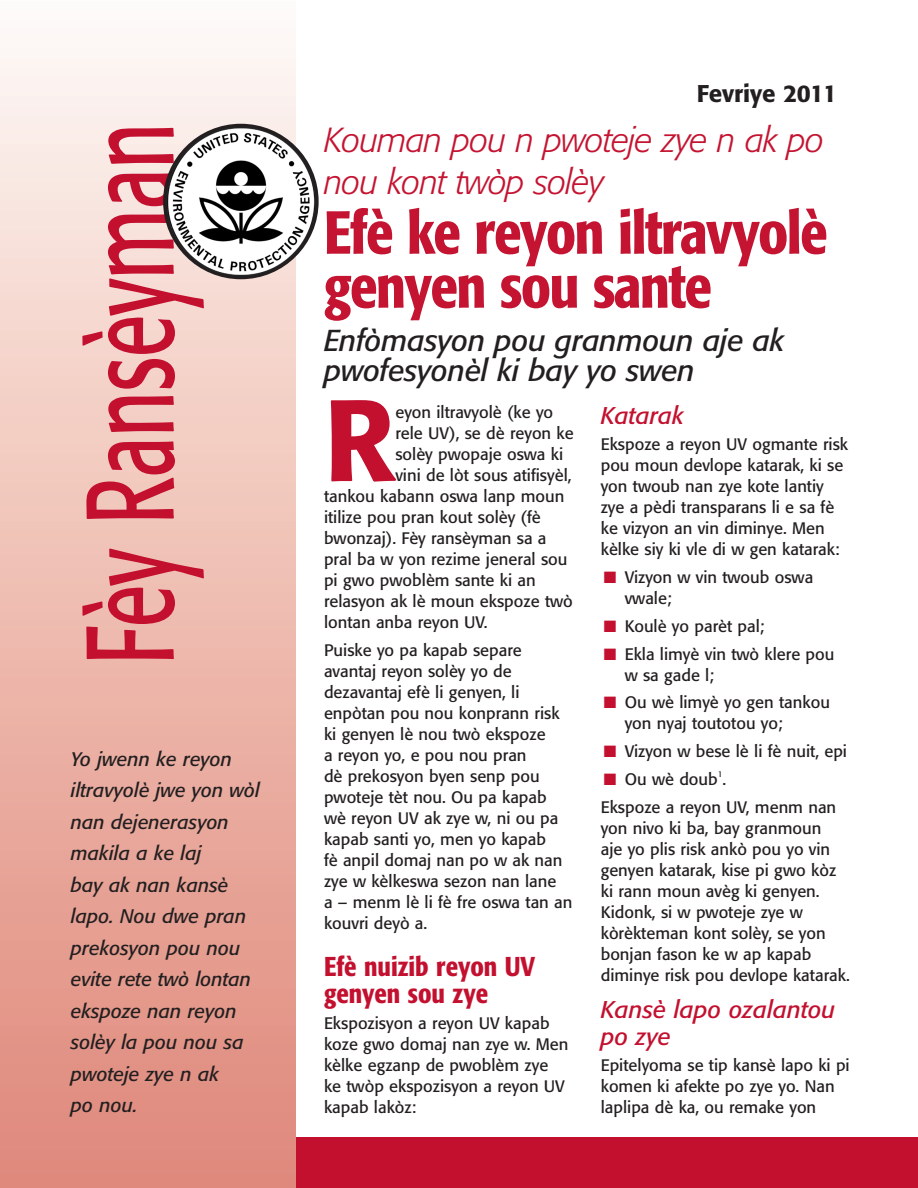
<style>
.page{position:relative;width:918px;height:1188px;background:#fff}
.page>*{position:absolute;margin:0;border:0;box-sizing:border-box;transform-origin:0 0}
.vertical_header{font:123px "Formata";letter-spacing:-.005em;color:#c3102f;scale:.64 1}
.first_paragraph{font:500 114.3px "Formata";color:#c3102f}
.header_1{font:500 condensed 60px "Formata";letter-spacing:-.025em;color:#c41431}
.header_1-2{font:italic 300 34.5px/42px "Formata";letter-spacing:-.025em;color:#c41431}
.header_3{font:italic 30px "Formata";letter-spacing:-.01em;color:#231f20}
.subhead{font:500 condensed 27px/27px "Formata";color:#c3102f}
.italic_subhead{font:italic 24px/27px "Formata";color:#c3102f}
.date{font:500 24px "Formata";color:#231f20}
.sidebar_quote{font:italic 19.5px/31.5px "Formata";color:#231f20}
.body{font:16.5px/21px "Formata";color:#231f20}
.first_paragraph-2{font:16.5px "Formata";color:#231f20}
.bulleted_text{font:16.5px/21px "Formata";color:#231f20}
.s1{color:#c3102f}
</style>
<div class="page">
<div style="left:230px;top:1138px;width:688px;height:50px;background:#c3102f"></div>
<div style="left:0;top:0;width:295px;height:1188px;background:linear-gradient(to bottom,#fdf8f3,#e08677)"></div>
<img style="left:165px;top:125px;width:152px;height:153px;border-radius:76px">
<div style="left:163px;top:124px;width:156px;height:155px;border:3px solid #231f20;border-radius:50%"></div>
<p class="date" style="left:697px;top:78px;width:142px">Fevriye 2011</p>
<p class="vertical_header" style="left:55px;top:665px;width:848px;rotate:-90deg">Fèy Ransèyman</p>
<p class="header_1-2" style="left:324px;top:119px;width:502px">Kouman pou n pwoteje zye n ak po nou kont twòp solèy</p>
<p class="header_1" style="left:324px;top:196px;width:505px">Efè ke reyon iltravyolè</p>
<p class="header_1" style="left:324px;top:250px;width:389px">genyen sou sante</p>
<p class="header_3" style="left:324px;top:323px;width:462px">Enfòmasyon pou granmoun aje ak</p>
<p class="header_3" style="left:324px;top:353px;width:372px">pwofesyonèl ki bay yo swen</p>
<p class="first_paragraph" style="left:324px;top:371px;width:73px">R</p>
<p class="first_paragraph-2" style="left:395px;top:402px;width:159px">eyon iltravyolè (ke yo</p>
<p class="italic_subhead" style="left:601px;top:402px;width:85px">Katarak</p>
<p class="body" style="left:601px;top:434px;width:249px">Ekspoze a reyon UV ogmante risk pou moun devlope katarak, ki se yon twoub nan zye kote lantiy zye a pèdi transparans li e sa fè ke vizyon an vin diminye. Men kèlke siy ki vle di w gen katarak:</p>
<p class="bulleted_text" style="left:625px;top:567px;width:190px;text-indent:-21px"><span class="s1">■</span> Vizyon w vin twoub oswa vwale;</p>
<p class="bulleted_text" style="left:604px;top:616px;width:162px"><span class="s1">■</span> Koulè yo parèt pal;</p>
<p class="bulleted_text" style="left:625px;top:643px;width:211px;text-indent:-21px"><span class="s1">■</span> Ekla limyè vin twò klere pou w sa gade l;</p>
<p class="bulleted_text" style="left:625px;top:692px;width:207px;text-indent:-21px"><span class="s1">■</span> Ou wè limyè yo gen tankou yon nyaj toutotou yo;</p>
<p class="bulleted_text" style="left:604px;top:741px;width:245px"><span class="s1">■</span> Vizyon w bese lè li fè nuit, epi</p>
<p class="bulleted_text" style="left:604px;top:769px;width:124px"><span class="s1">■</span> Ou wè doub<sup>1</sup>.</p>
<p class="body" style="left:601px;top:796px;width:251px">Ekspoze a reyon UV, menm nan yon nivo ki ba, bay granmoun<br>aje yo plis risk ankò pou yo vin genyen katarak, kise pi gwo kòz ki rann moun avèg ki genyen.<br>Kidonk, si w pwoteje zye w kòrèkteman kont solèy, se yon bonjan fason ke w ap kapab diminye risk pou devlope katarak.</p>
<p class="italic_subhead" style="left:601px;top:996px;width:236px">Kansè lapo ozalantou po zye</p>
<p class="body" style="left:601px;top:1055px;width:251px">Epitelyoma se tip kansè lapo ki pi komen ki afekte po zye yo. Nan laplipa dè ka, ou remake yon</p>
<p class="first_paragraph-2" style="left:395px;top:423px;width:180px">rele UV), se dè reyon ke</p>
<p class="first_paragraph-2" style="left:395px;top:444px;width:169px">solèy pwopaje oswa ki</p>
<p class="first_paragraph-2" style="left:395px;top:465px;width:178px">vini de lòt sous atifisyèl,</p>
<p class="first_paragraph-2" style="left:324px;top:486px;width:242px">tankou kabann oswa lanp moun</p>
<p class="first_paragraph-2" style="left:324px;top:507px;width:218px">itilize pou pran kout solèy (fè</p>
<p class="first_paragraph-2" style="left:324px;top:528px;width:224px">bwonzaj). Fèy ransèyman sa a</p>
<p class="first_paragraph-2" style="left:324px;top:549px;width:245px">pral ba w yon rezime jeneral sou</p>
<p class="first_paragraph-2" style="left:324px;top:570px;width:213px">pi gwo pwoblèm sante ki an</p>
<p class="first_paragraph-2" style="left:324px;top:591px;width:250px">relasyon ak lè moun ekspoze twò</p>
<p class="first_paragraph-2" style="left:324px;top:612px;width:165px">lontan anba reyon UV.</p>
<p class="body" style="left:324px;top:639px;width:250px">Puiske yo pa kapab separe avantaj reyon solèy yo de dezavantaj efè li genyen, li enpòtan pou nou konprann risk ki genyen lè nou twò ekspoze<br>a reyon yo, e pou nou pran<br>dè prekosyon byen senp pou pwoteje tèt nou. Ou pa kapab wè reyon UV ak zye w, ni ou pa kapab santi yo, men yo kapab<br>fè anpil domaj nan po w ak nan zye w kèlkeswa sezon nan lane<br>a – menm lè li fè fre oswa tan an kouvri deyò a.</p>
<p class="subhead" style="left:324px;top:953px;width:213px">Efè nuizib reyon UV genyen sou zye</p>
<p class="body" style="left:324px;top:1013px;width:246px">Ekspozisyon a reyon UV kapab koze gwo domaj nan zye w. Men kèlke egzanp de pwoblèm zye ke twòp ekspozisyon a reyon UV kapab lakòz:</p>
<p class="sidebar_quote" style="left:71px;top:743px;width:191px">Yo jwenn ke reyon iltravyolè jwe yon wòl nan dejenerasyon makila a ke laj<br>bay ak nan kansè lapo. Nou dwe pran prekosyon pou nou evite rete twò lontan ekspoze nan reyon solèy la pou nou sa pwoteje zye n ak<br>po nou.</p>
</div>
